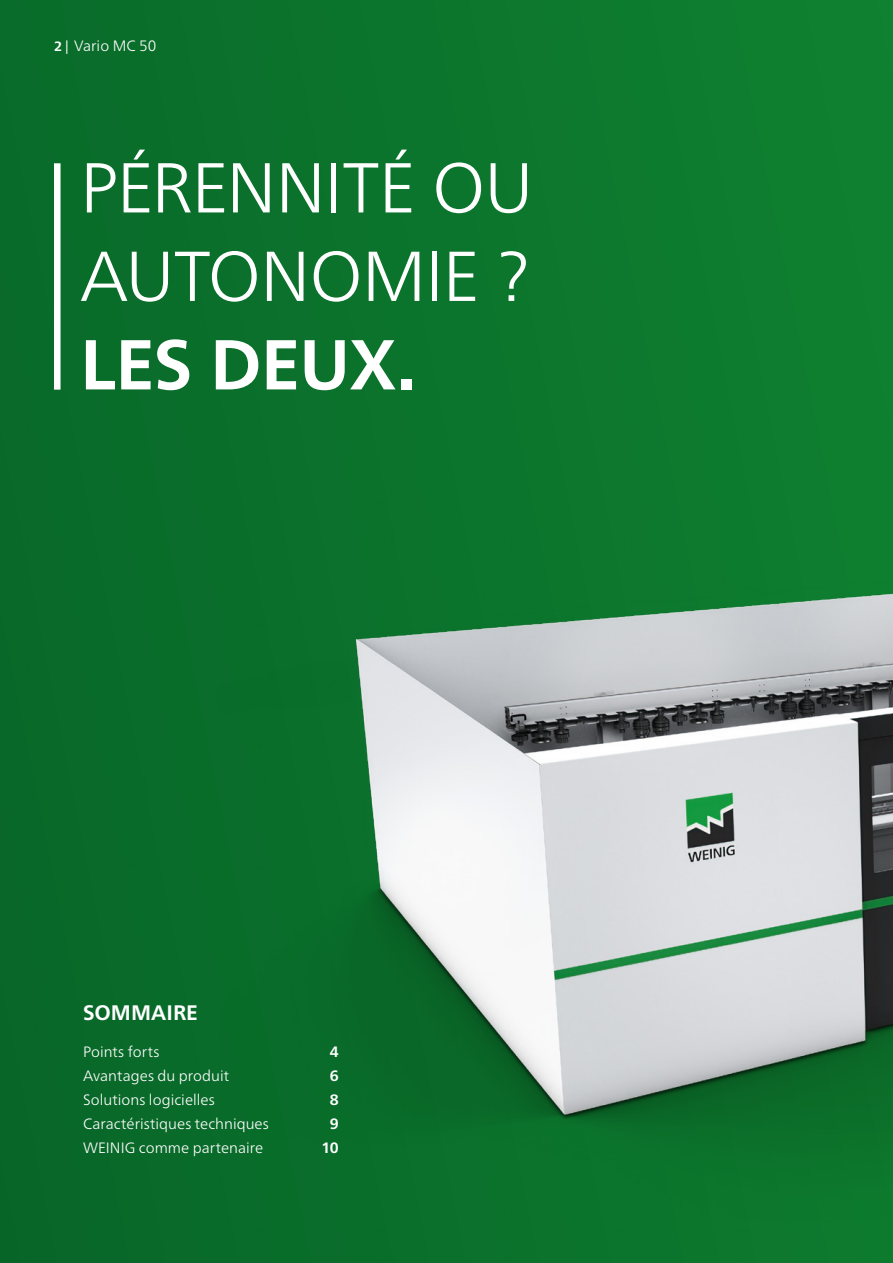
<style>
.page{position:relative;width:893px;height:1263px;background:#0c752d}
.page>*{position:absolute;margin:0;border:0;box-sizing:border-box;transform-origin:0 0}
.t1{font:300 70.5px/88.5px "Frutiger Neue LT Pro";letter-spacing:-.015em;color:#fff}
.t2{font:700 70.5px "Frutiger Neue LT Pro";letter-spacing:-.015em;color:#fff}
.t3{font:700 21px "Frutiger Neue LT Pro";color:#fff}
.t4{font:300 15px "Frutiger Neue LT Pro";letter-spacing:.005em;color:#fff}
.t5{font:700 15px "Frutiger Neue LT Pro";color:#fff}
.s1{font-weight:700;font-size:13.5px}
.s2{font-weight:400;font-size:13.5px}
</style>
<div class="page">
<img style="left:0;top:427px;width:893px;height:836px">
<div style="left:54px;top:163px;width:7px;height:227px;background:#fff"></div>
<p class="t4" style="left:54px;top:37px;width:104px"><span class="s1">2</span> <span class="s2">|</span> Vario MC 50</p>
<h1 class="t1" style="left:80px;top:143px;width:455px">PÉRENNITÉ OU<br>AUTONOMIE ?</h1>
<h1 class="t2" style="left:80px;top:323px;width:338px">LES DEUX.</h1>
<h2 class="t3" style="left:83px;top:1000px;width:117px">SOMMAIRE</h2>
<p class="t4" style="left:83px;top:1042px;width:78px">Points forts</p>
<p class="t5" style="left:330px;top:1042px;width:10px">4</p>
<p class="t4" style="left:83px;top:1066px;width:148px">Avantages du produit</p>
<p class="t5" style="left:330px;top:1066px;width:10px">6</p>
<p class="t4" style="left:83px;top:1090px;width:133px">Solutions logicielles</p>
<p class="t5" style="left:330px;top:1090px;width:10px">8</p>
<p class="t4" style="left:83px;top:1114px;width:187px">Caractéristiques techniques</p>
<p class="t5" style="left:330px;top:1114px;width:10px">9</p>
<p class="t4" style="left:83px;top:1138px;width:182px">WEINIG comme partenaire</p>
<p class="t5" style="left:321px;top:1138px;width:19px">10</p>
</div>
